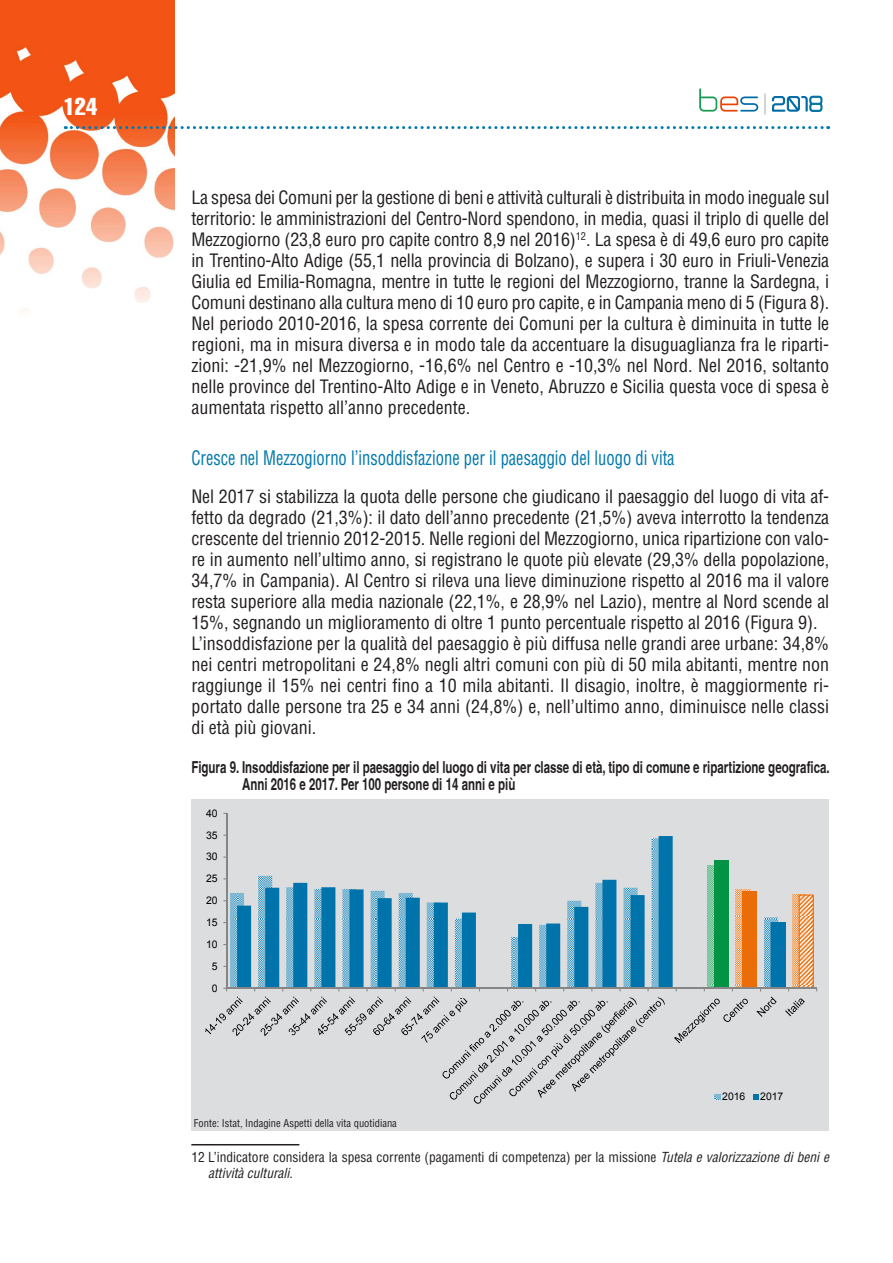
<style>
.page{position:relative;width:893px;height:1263px;background:#fff}
.page>*{position:absolute;margin:0;border:0;box-sizing:border-box;transform-origin:0 0}
.t1{font:24px "Helvetica LT Std Comp";color:#fff}
.t2{font:condensed 19.5px "Helvetica LT Std";color:#0078ae;scale:.85 1}
.t3{font:condensed 18px/21px "Helvetica LT Std";letter-spacing:-.005em;color:#231f20;text-align:justify}
.t4{font:700 condensed 16.5px/16.5px "Helvetica";color:#231f20;scale:.85 1}
.t5{font:condensed 13.5px/16.2px "Helvetica LT Std";color:#231f20}
.t6{font:condensed 10.5px "Helvetica LT Std";color:#231f20}
.t7{font:10.5px "Arial";color:#000}
.s1{font-style:italic}
</style>
<div class="page">
<img style="left:0;top:0;width:174px;height:312px">
<svg style="left:65px;top:126px;width:764px;height:3px"></svg>
<svg style="left:765px;top:94px;width:1px;height:20px"></svg>
<svg style="left:699px;top:88px;width:59px;height:24px"></svg>
<svg style="left:772px;top:96px;width:51px;height:16px"></svg>
<hr style="left:191px;top:1144px;width:108px;height:1px;background:#231f20">
<div style="left:191px;top:799px;width:638px;height:331px;background:#dcdddf"></div>
<svg style="left:230px;top:860px;width:521px;height:128px"></svg>
<div style="left:715px;top:860px;width:14px;height:128px;background:#039345"></div>
<div style="left:743px;top:891px;width:14px;height:97px;background:#eb6d08"></div>
<svg style="left:237px;top:836px;width:436px;height:152px"></svg>
<hr style="left:226px;top:813px;width:1px;height:175px;background:#868686">
<hr style="left:227px;top:988px;width:590px;height:1px;background:#868686">
<svg style="left:205px;top:988px;width:460px;height:116px"></svg>
<svg style="left:674px;top:999px;width:74px;height:44px"></svg>
<svg style="left:756px;top:894px;width:61px;height:123px"></svg>
<svg style="left:715px;top:1094px;width:5px;height:6px"></svg>
<svg style="left:753px;top:1094px;width:5px;height:6px"></svg>
<h1 class="t1" style="left:64px;top:91px;width:35px">124</h1>
<p class="t3" style="left:191px;top:187px;width:639px">La spesa dei Comuni per la gestione di beni e attività culturali è distribuita in modo ineguale sul territorio: le amministrazioni del Centro-Nord spendono, in media, quasi il triplo di quelle del Mezzogiorno (23,8 euro pro capite contro 8,9 nel 2016)<sup>12</sup>. La spesa è di 49,6 euro pro capite in Trentino-Alto Adige (55,1 nella provincia di Bolzano), e supera i 30 euro in Friuli-Venezia Giulia ed Emilia-Romagna, mentre in tutte le regioni del Mezzogiorno, tranne la Sardegna, i Comuni destinano alla cultura meno di 10 euro pro capite, e in Campania meno di 5 (Figura 8).<br>Nel periodo 2010-2016, la spesa corrente dei Comuni per la cultura è diminuita in tutte le regioni, ma in misura diversa e in modo tale da accentuare la disuguaglianza fra le riparti&shy;zioni: -21,9% nel Mezzogiorno, -16,6% nel Centro e -10,3% nel Nord. Nel 2016, soltanto nelle province del Trentino-Alto Adige e in Veneto, Abruzzo e Sicilia questa voce di spesa è aumentata rispetto all’anno precedente.</p>
<p class="t2" style="left:191px;top:446px;width:570px">Cresce nel Mezzogiorno l’insoddisfazione per il paesaggio del luogo di vita</p>
<p class="t3" style="left:191px;top:486px;width:639px;text-align:left">Nel 2017 si stabilizza la quota delle persone che giudicano il paesaggio del luogo di vita af&shy;fetto da degrado (21,3%): il dato dell’anno precedente (21,5%) aveva interrotto la tendenza crescente del triennio 2012-2015. Nelle regioni del Mezzogiorno, unica ripartizione con valo&shy;re in aumento nell’ultimo anno, si registrano le quote più elevate (29,3% della popolazione, 34,7% in Campania). Al Centro si rileva una lieve diminuzione rispetto al 2016 ma il valore resta superiore alla media nazionale (22,1%, e 28,9% nel Lazio), mentre al Nord scende al 15%, segnando un miglioramento di oltre 1 punto percentuale rispetto al 2016 (Figura 9).<br>L’insoddisfazione per la qualità del paesaggio è più diffusa nelle grandi aree urbane: 34,8% nei centri metropolitani e 24,8% negli altri comuni con più di 50 mila abitanti, mentre non raggiunge il 15% nei centri fino a 10 mila abitanti. Il disagio, inoltre, è maggiormente ri&shy;portato dalle persone tra 25 e 34 anni (24,8%) e, nell’ultimo anno, diminuisce nelle classi di età più giovani.</p>
<p class="t4" style="left:242px;top:759px;width:693px;text-indent:-51px">Figura 9. Insoddisfazione per il paesaggio del luogo di vita per classe di età, tipo di comune e ripartizione geografica.<br>Anni 2016 e 2017. Per 100 persone di 14 anni e più</p>
<p class="t7" style="left:206px;top:806px;width:13px">40</p>
<p class="t7" style="left:206px;top:828px;width:13px">35</p>
<p class="t7" style="left:206px;top:850px;width:13px">30</p>
<p class="t7" style="left:206px;top:872px;width:13px">25</p>
<p class="t7" style="left:206px;top:893px;width:13px">20</p>
<p class="t7" style="left:206px;top:915px;width:13px">15</p>
<p class="t7" style="left:206px;top:937px;width:13px">10</p>
<p class="t7" style="left:212px;top:959px;width:7px">5</p>
<p class="t7" style="left:212px;top:981px;width:7px">0</p>
<p class="t6" style="left:194px;top:1116px;width:204px">Fonte: Istat, Indagine Aspetti della vita quotidiana</p>
<p class="t7" style="left:722px;top:1090px;width:25px">2016</p>
<p class="t7" style="left:760px;top:1090px;width:25px">2017</p>
<p class="t5" style="left:208px;top:1149px;width:622px;text-indent:-17px">12 L’indicatore considera la spesa corrente (pagamenti di competenza) per la missione <span class="s1">Tutela e valorizzazione di beni e attività culturali</span>.</p>
</div>
